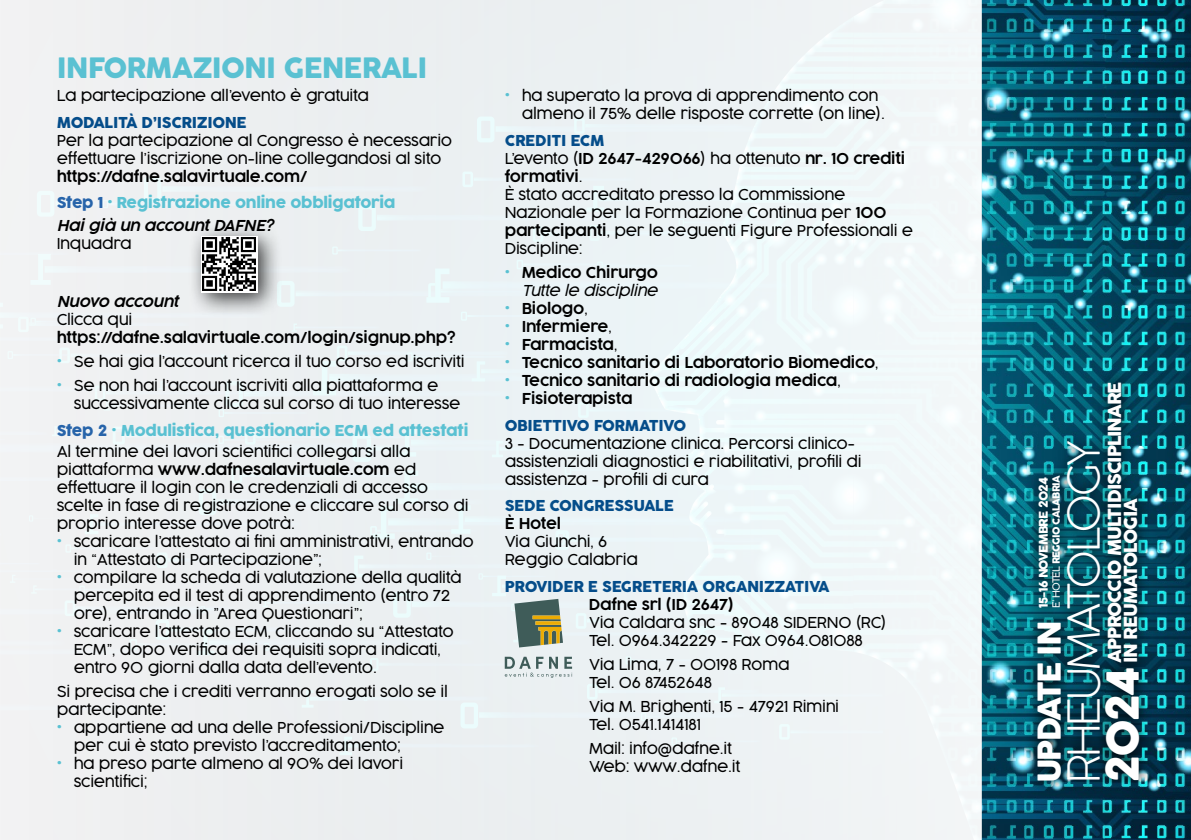
<style>
.page{position:relative;width:1191px;height:840px;background:#fff}
.page>*{position:absolute;margin:0;border:0;box-sizing:border-box;transform-origin:0 0}
.t1{font:200 44px "Cocogoose Pro";letter-spacing:-.06em;color:#fff}
.t2{font:44px "Cocogoose Pro";color:#fff}
.t3{font:31.6px "Cocogoose Pro";letter-spacing:-.06em;color:#fff}
.t4{font:28px "Cocogoose Pro";letter-spacing:-.025em;color:#5ac1d2}
.t5{font:18px/16px "Cocogoose Pro";letter-spacing:-.06em;color:#fff}
.t6{font:300 15px/18px "Cocogoose Pro";letter-spacing:-.02em;color:#000}
.t7{font:300 15px/26.6px "Cocogoose Pro";letter-spacing:-.02em;color:#000}
.t8{font:15px/26.6px "Cocogoose Pro";letter-spacing:-.02em;color:#054d8a}
.t9{font:italic 300 15px "Cocogoose Pro";letter-spacing:-.02em;color:#000}
.t10{font:italic 300 15px/18px "Cocogoose Pro";letter-spacing:-.02em;color:#000;text-align:right}
.t11{font:12px "Cocogoose Pro";letter-spacing:-.06em;color:#fff}
.t12{font:10px "Cocogoose Pro";letter-spacing:-.06em;color:#fff}
.s1{font-weight:400;color:#2764aa}
.s2{font-weight:400;font-size:20px;color:#5ac1d2}
.s3{font-weight:400;color:#5ac1d2}
.s4{font-style:inherit}
.s5{font-weight:400;color:#054d8a}
.s6{font-weight:400;font-style:normal;font-size:20px;color:#5ac1d2}
.s7{font-style:normal}
.s8{font-size:20px;color:#5ac1d2}
.s9{font-weight:300;color:#000}
.s10{font-weight:300}
</style>
<div class="page">
<img style="left:981px;top:0;width:210px;height:839px">
<div style="left:0;top:0;width:981px;height:839px;background:#edf1f3"></div>
<svg style="left:1025px;top:370px;width:126px;height:422px;background:#084e5e"></svg>
<div style="left:188px;top:223px;width:94px;height:94px;background:#000;opacity:.75"></div>
<svg style="left:201px;top:236px;width:56px;height:56px"></svg>
<img style="left:203px;top:238px;width:52px;height:52px">
<svg style="left:505px;top:656px;width:67px;height:21px"></svg>
<svg style="left:512px;top:599px;width:51px;height:48px"></svg>
<h3 class="t4" style="left:57px;top:48px;width:372px">INFORMAZIONI GENERALI</h3>
<p class="t6" style="left:57px;top:86px;width:314px">La partecipazione all’evento è gratuita</p>
<p class="t8" style="left:57px;top:109px;width:191px">MODALITÀ D’ISCRIZIONE</p>
<p class="t6" style="left:57px;top:131px;width:397px">Per la partecipazione al Congresso è necessario effettuare l’iscrizione on-line collegandosi al sito</p>
<p class="t7" style="left:57px;top:163px;width:340px">https://dafne.salavirtuale.com/<br><span class="s1">Step 1</span> <span class="s2">•</span> <span class="s3">Registrazione online obbligatoria</span></p>
<p class="t9" style="left:57px;top:215px;width:218px">Hai già un account DAFNE?</p>
<p class="t6" style="left:57px;top:234px;width:77px">Inquadra</p>
<p class="t9" style="left:57px;top:291px;width:123px">Nuovo account</p>
<p class="t6" style="left:57px;top:310px;width:77px">Clicca qui</p>
<p class="t7" style="left:57px;top:324px;width:400px">https://dafne.salavirtuale.com/login/signup.php?</p>
<p class="t6" style="left:57px;top:352px;width:409px"><span class="s2">•</span> Se hai gia l’account ricerca il tuo corso ed iscriviti</p>
<p class="t6" style="left:74px;top:376px;width:388px;text-indent:-17px"><span class="s2">•</span> Se non hai l’account iscriviti alla piattaforma e successivamente clicca sul corso di tuo interesse</p>
<p class="t6" style="left:57px;top:419px;width:413px;line-height:21px"><span class="s1">Step 2</span> <span class="s2">•</span> <span class="s3">Modulistica, questionario ECM ed attestati<br></span>Al termine dei lavori scientifici collegarsi alla</p>
<p class="t6" style="left:57px;top:459px;width:413px">piattaforma <span class="s4">www.dafnesalavirtuale.com</span> ed effettuare il login con le credenziali di accesso scelte in fase di registrazione e cliccare sul corso di proprio interesse dove potrà:</p>
<p class="t6" style="left:74px;top:531px;width:401px;text-indent:-17px"><span class="s2">•</span> scaricare l’attestato ai fini amministrativi, entrando in “Attestato di Partecipazione”;</p>
<p class="t6" style="left:74px;top:567px;width:389px;text-indent:-17px"><span class="s2">•</span> compilare la scheda di valutazione della qualità percepita ed il test di apprendimento (entro 72 ore), entrando in ”Area Questionari”;</p>
<p class="t6" style="left:74px;top:621px;width:381px;text-indent:-17px"><span class="s2">•</span> scaricare l’attestato ECM, cliccando su “Attestato<br>ECM”, dopo verifica dei requisiti sopra indicati, entro 90 giorni dalla data dell’evento.</p>
<p class="t6" style="left:57px;top:681px;width:393px">Si precisa che i crediti verranno erogati solo se il partecipante:</p>
<p class="t6" style="left:74px;top:717px;width:372px;text-indent:-17px"><span class="s2">•</span> appartiene ad una delle Professioni/Discipline per cui è stato previsto l’accreditamento;</p>
<p class="t6" style="left:74px;top:753px;width:331px;text-indent:-17px"><span class="s2">•</span> ha preso parte almeno al 90% dei lavori scientifici;</p>
<p class="t6" style="left:522px;top:86px;width:365px;text-indent:-17px"><span class="s2">•</span> ha superato la prova di apprendimento con almeno il 75% delle risposte corrette (on line).</p>
<p class="t6" style="left:505px;top:131px;width:410px"><span class="s5">CREDITI ECM<br></span>L’evento (<span class="s4">ID 2647-429066</span>) ha ottenuto <span class="s4">nr. 10 crediti formativi</span>.<br>È stato accreditato presso la Commissione Nazionale per la Formazione Continua per <span class="s4">100 partecipanti</span>, per le seguenti Figure Professionali e Discipline:</p>
<p class="t10" style="left:505px;top:263px;width:155px"><span class="s6">•</span> <span class="s7">Medico Chirurgo<br></span>Tutte le discipline</p>
<p class="t7" style="left:505px;top:295px;width:85px"><span class="s2">•</span> Biologo<span class="s4">,</span></p>
<p class="t7" style="left:505px;top:313px;width:109px"><span class="s2">•</span> Infermiere<span class="s4">,</span></p>
<p class="t7" style="left:505px;top:331px;width:114px"><span class="s2">•</span> Farmacista<span class="s4">,</span></p>
<p class="t7" style="left:505px;top:349px;width:375px"><span class="s2">•</span> Tecnico sanitario di Laboratorio Biomedico<span class="s4">,</span></p>
<p class="t7" style="left:505px;top:367px;width:338px"><span class="s2">•</span> Tecnico sanitario di radiologia medica<span class="s4">,</span></p>
<p class="t8" style="left:505px;top:385px;width:183px"><span class="s8">•</span> <span class="s9">Fisioterapista<br></span>OBIETTIVO FORMATIVO</p>
<p class="t6" style="left:505px;top:433px;width:358px">3 - Documentazione clinica. Percorsi clinico&shy;assistenziali diagnostici e riabilitativi, profili di assistenza - profili di cura</p>
<p class="t8" style="left:505px;top:492px;width:171px">SEDE CONGRESSUALE</p>
<p class="t7" style="left:505px;top:510px;width:58px">È Hotel</p>
<p class="t6" style="left:505px;top:532px;width:135px">Via Giunchi, 6<br>Reggio Calabria</p>
<p class="t8" style="left:505px;top:573px;width:326px">PROVIDER E SEGRETERIA ORGANIZZATIVA</p>
<p class="t7" style="left:589px;top:590px;width:146px">Dafne srl (ID 2647)</p>
<p class="t6" style="left:589px;top:612px;width:299px">Via Caldara snc - 89048 SIDERNO (RC)<br>Tel. 0964.342229 - Fax 0964.081088</p>
<p class="t6" style="left:589px;top:654px;width:202px">Via Lima, 7 - 00198 Roma<br>Tel. 06 87452648</p>
<p class="t6" style="left:589px;top:696px;width:251px">Via M. Brighenti, 15 - 47921 Rimini<br>Tel. 0541.1414181</p>
<p class="t6" style="left:589px;top:738px;width:152px">Mail: info@dafne.it<br>Web: www.dafne.it</p>
<p class="t5" style="left:1107px;top:662px;width:283px;rotate:-90deg">APPROCCIO MULTIDISCIPLINARE<br>IN REUMATOLOGIA</p>
<h1 class="t1" style="left:1054px;top:782px;width:344px;rotate:-90deg">RHEUMATOLOGY</h1>
<p class="t11" style="left:1035px;top:607px;width:133px;rotate:-90deg">15-16 NOVEMBRE 2024</p>
<p class="t12" style="left:1049px;top:607px;width:134px;rotate:-90deg"><span class="s10">E’ HOTEL</span> REGGIO CALABRIA</p>
<h2 class="t3" style="left:1028px;top:782px;width:163px;rotate:-90deg">UPDATE IN</h2>
<h1 class="t2" style="left:1092px;top:782px;width:117px;rotate:-90deg">2024</h1>
</div>
